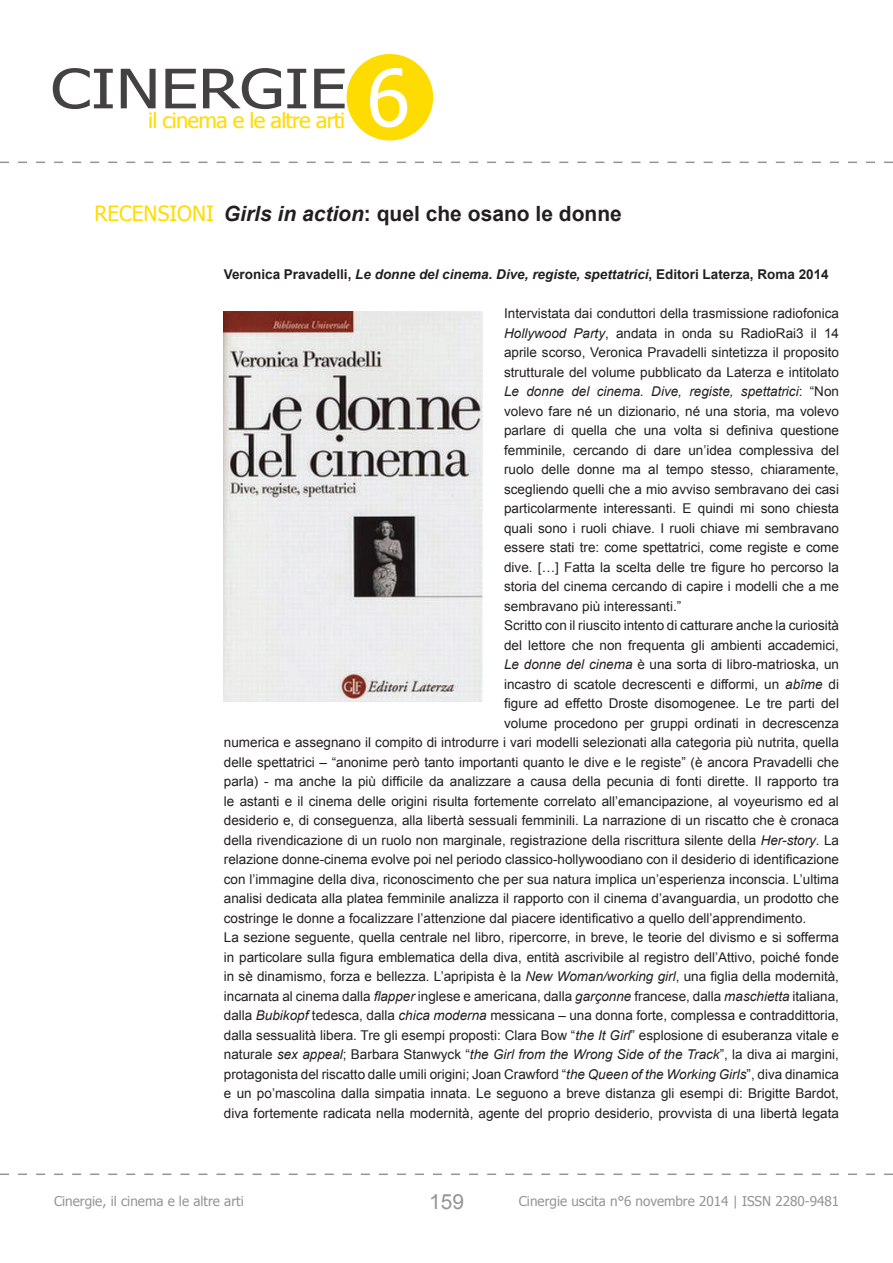
<style>
.page{position:relative;width:893px;height:1263px;background:#fff}
.page>*{position:absolute;margin:0;border:0;box-sizing:border-box;transform-origin:0 0}
.t1{font:78.75px "Tahoma";color:#fff}
.t2{font:54.45px "Tahoma";color:#434141;scale:1.23 1}
.t3{font:700 21px "Arial";color:#231f20}
.t4{font:21px "Tahoma";letter-spacing:-.04em;color:#ffdc01;scale:1.05 1}
.t5{font:21px "Tahoma";color:#ffdc01}
.t6{font:20.85px "Arial";color:#939598}
.t7{font:13.5px "Arial";color:#231f20}
.t8{font:700 13.5px "Arial";color:#231f20}
.t9{font:13.5px "Tahoma";color:#939598}
.t10{font:italic 13.5px "Arial";color:#231f20}
.s1{font-style:italic}
.s2{font-style:normal}
</style>
<div class="page">
<div style="left:347px;top:54px;width:86px;height:87px;background:#ffdc01;border-radius:50%"></div>
<svg style="left:0;top:162px;width:893px;height:1px"></svg>
<svg style="left:0;top:1174px;width:893px;height:1px"></svg>
<img style="left:224px;top:311px;width:259px;height:391px">
<h2 class="t2" style="left:51px;top:54px;width:242px">CINERGIE</h2>
<h3 class="t4" style="left:148px;top:107px;width:189px">il cinema e le altre arti</h3>
<h1 class="t1" style="left:367px;top:48px;width:45px">6</h1>
<h3 class="t5" style="left:94px;top:200px;width:121px">RECENSIONI</h3>
<h3 class="t3" style="left:224px;top:202px;width:399px"><span class="s1">Girls in action</span>: quel che osano le donne</h3>
<p class="t8" style="left:224px;top:267px;width:606px">Veronica Pravadelli, <span class="s1">Le donne del cinema. Dive, registe, spettatrici</span>, Editori Laterza, Roma 2014</p>
<p class="t7" style="left:504px;top:306px;width:336px">Intervistata dai conduttori della trasmissione radiofonica</p>
<p class="t7" style="left:504px;top:326px;width:336px"><span class="s1">Hollywood Party</span>, andata in onda su RadioRai3 il 14</p>
<p class="t7" style="left:504px;top:345px;width:336px">aprile scorso, Veronica Pravadelli sintetizza il proposito</p>
<p class="t7" style="left:504px;top:365px;width:336px">strutturale del volume pubblicato da Laterza e intitolato</p>
<p class="t10" style="left:504px;top:384px;width:336px">Le donne del cinema. Dive, registe, spettatrici<span class="s2">: “Non</span></p>
<p class="t7" style="left:504px;top:404px;width:336px">volevo fare né un dizionario, né una storia, ma volevo</p>
<p class="t7" style="left:504px;top:423px;width:336px">parlare di quella che una volta si definiva questione</p>
<p class="t7" style="left:504px;top:443px;width:336px">femminile, cercando di dare un’idea complessiva del</p>
<p class="t7" style="left:504px;top:462px;width:336px">ruolo delle donne ma al tempo stesso, chiaramente,</p>
<p class="t7" style="left:504px;top:482px;width:336px">scegliendo quelli che a mio avviso sembravano dei casi</p>
<p class="t7" style="left:504px;top:501px;width:336px">particolarmente interessanti. E quindi mi sono chiesta</p>
<p class="t7" style="left:504px;top:521px;width:336px">quali sono i ruoli chiave. I ruoli chiave mi sembravano</p>
<p class="t7" style="left:504px;top:540px;width:336px">essere stati tre: come spettatrici, come registe e come</p>
<p class="t7" style="left:504px;top:560px;width:336px">dive. […] Fatta la scelta delle tre figure ho percorso la</p>
<p class="t7" style="left:504px;top:579px;width:336px">storia del cinema cercando di capire i modelli che a me</p>
<p class="t7" style="left:504px;top:599px;width:179px">sembravano più interessanti.”</p>
<p class="t7" style="left:504px;top:618px;width:336px">Scritto con il riuscito intento di catturare anche la curiosità</p>
<p class="t7" style="left:504px;top:638px;width:336px">del lettore che non frequenta gli ambienti accademici,</p>
<p class="t7" style="left:504px;top:657px;width:336px"><span class="s1">Le donne del cinema</span> è una sorta di libro-matrioska, un</p>
<p class="t7" style="left:504px;top:677px;width:336px">incastro di scatole decrescenti e difformi, un <span class="s1">abîme</span> di</p>
<p class="t7" style="left:504px;top:696px;width:336px">figure ad effetto Droste disomogenee. Le tre parti del</p>
<p class="t7" style="left:504px;top:716px;width:336px">volume procedono per gruppi ordinati in decrescenza</p>
<p class="t7" style="left:224px;top:735px;width:616px">numerica e assegnano il compito di introdurre i vari modelli selezionati alla categoria più nutrita, quella</p>
<p class="t7" style="left:224px;top:755px;width:616px">delle spettatrici – “anonime però tanto importanti quanto le dive e le registe” (è ancora Pravadelli che</p>
<p class="t7" style="left:224px;top:774px;width:617px">parla) - ma anche la più difficile da analizzare a causa della pecunia di fonti dirette. Il rapporto tra</p>
<p class="t7" style="left:224px;top:794px;width:616px">le astanti e il cinema delle origini risulta fortemente correlato all’emancipazione, al voyeurismo ed al</p>
<p class="t7" style="left:224px;top:813px;width:616px">desiderio e, di conseguenza, alla libertà sessuali femminili. La narrazione di un riscatto che è cronaca</p>
<p class="t7" style="left:224px;top:833px;width:617px">della rivendicazione di un ruolo non marginale, registrazione della riscrittura silente della <span class="s1">Her-story</span>. La</p>
<p class="t7" style="left:224px;top:852px;width:617px">relazione donne-cinema evolve poi nel periodo classico-hollywoodiano con il desiderio di identificazione</p>
<p class="t7" style="left:224px;top:872px;width:616px">con l’immagine della diva, riconoscimento che per sua natura implica un’esperienza inconscia. L’ultima</p>
<p class="t7" style="left:224px;top:891px;width:616px">analisi dedicata alla platea femminile analizza il rapporto con il cinema d’avanguardia, un prodotto che</p>
<p class="t7" style="left:224px;top:911px;width:584px">costringe le donne a focalizzare l’attenzione dal piacere identificativo a quello dell’apprendimento.</p>
<p class="t7" style="left:224px;top:930px;width:616px">La sezione seguente, quella centrale nel libro, ripercorre, in breve, le teorie del divismo e si sofferma</p>
<p class="t7" style="left:224px;top:950px;width:616px">in particolare sulla figura emblematica della diva, entità ascrivibile al registro dell’Attivo, poiché fonde</p>
<p class="t7" style="left:224px;top:969px;width:617px">in sè dinamismo, forza e bellezza. L’apripista è la <span class="s1">New Woman/working girl</span>, una figlia della modernità,</p>
<p class="t7" style="left:224px;top:989px;width:617px">incarnata al cinema dalla <span class="s1">flapper</span> inglese e americana, dalla <span class="s1">garçonne</span> francese, dalla <span class="s1">maschietta</span> italiana,</p>
<p class="t7" style="left:224px;top:1008px;width:617px">dalla <span class="s1">Bubikopf</span> tedesca, dalla <span class="s1">chica moderna</span> messicana – una donna forte, complessa e contraddittoria,</p>
<p class="t7" style="left:224px;top:1028px;width:617px">dalla sessualità libera. Tre gli esempi proposti: Clara Bow “<span class="s1">the It Girl</span>” esplosione di esuberanza vitale e</p>
<p class="t7" style="left:224px;top:1047px;width:617px">naturale <span class="s1">sex appeal</span>; Barbara Stanwyck “<span class="s1">the Girl from the Wrong Side of the Track</span>”, la diva ai margini,</p>
<p class="t7" style="left:224px;top:1067px;width:617px">protagonista del riscatto dalle umili origini; Joan Crawford “<span class="s1">the Queen of the Working Girls</span>”, diva dinamica</p>
<p class="t7" style="left:224px;top:1086px;width:616px">e un po’mascolina dalla simpatia innata. Le seguono a breve distanza gli esempi di: Brigitte Bardot,</p>
<p class="t7" style="left:224px;top:1106px;width:616px">diva fortemente radicata nella modernità, agente del proprio desiderio, provvista di una libertà legata</p>
<h3 class="t6" style="left:429px;top:1190px;width:36px">159</h3>
<p class="t9" style="left:54px;top:1193px;width:191px">Cinergie, il cinema e le altre arti</p>
<p class="t9" style="left:519px;top:1193px;width:322px">Cinergie uscita n°6 novembre 2014 | ISSN 2280-9481</p>
</div>
